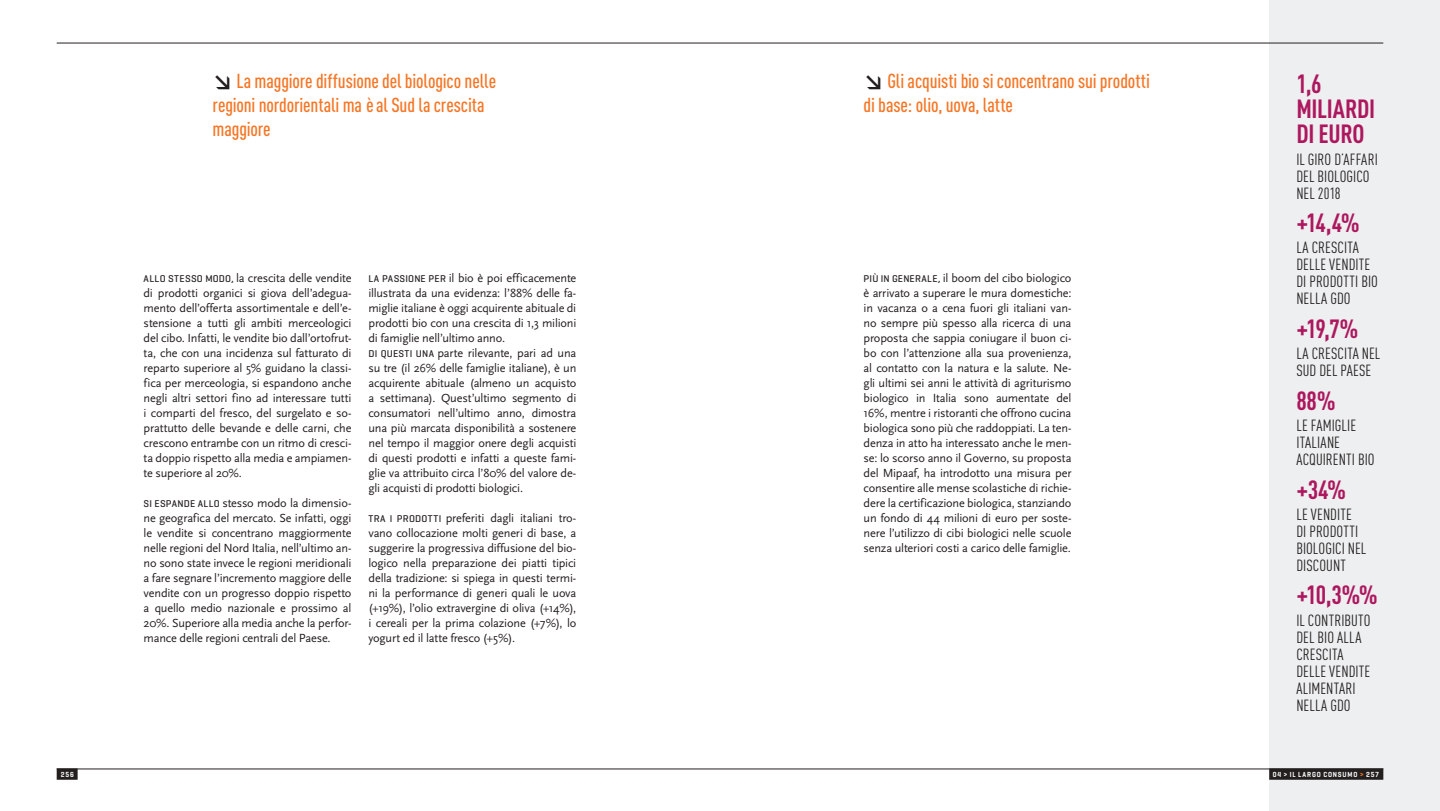
<style>
.page{position:relative;width:1440px;height:811px;background:#fff}
.page>*{position:absolute;margin:0;border:0;box-sizing:border-box;transform-origin:0 0}
.t1{font:700 26px/25px "DIN Cond";letter-spacing:-.01em;color:#ad175e}
.t2{font:500 20px/24px "DIN Cond";letter-spacing:-.005em;color:#f77523}
.t3{font:16px/17px "DIN Cond";letter-spacing:.005em;color:#241f1f}
.t4{font:12.3px/15px "Scala Sans";letter-spacing:-.015em;color:#241f1f;text-align:justify}
.t5{font:600 7.5px "Geogrotesque";letter-spacing:.13em;color:#fff;scale:.9 1}
.s1{font-family:"DIN Pro";font-weight:700;color:#241f1f}
.s2{font-family:"Geogrotesque";font-weight:500;font-size:10px}
.s3{color:#f88226}
</style>
<div class="page">
<div style="left:1270px;top:0;width:170px;height:811px;background:#edeff0"></div>
<div style="left:1269px;top:768px;width:114px;height:11px;background:#241f1f"></div>
<div style="left:57px;top:768px;width:21px;height:11px;background:#241f1f"></div>
<hr style="left:57px;top:43px;width:663px;height:1px;background:#241f1f">
<hr style="left:720px;top:43px;width:663px;height:1px;background:#241f1f">
<hr style="left:57px;top:768px;width:663px;height:1px;background:#241f1f">
<hr style="left:720px;top:768px;width:663px;height:1px;background:#241f1f">
<h2 class="t2" style="left:213px;top:69px;width:285px"><span class="s1">↘</span> La maggiore diffusione del biologico nelle regioni nordorientali ma è al Sud la crescita maggiore</h2>
<p class="t4" style="left:144px;top:270px;width:209px"><span class="s2">ALLO STESSO MODO,</span> la crescita delle vendite di prodotti organici si giova dell’adegua&shy;mento dell’offerta assortimentale e dell’e&shy;stensione a tutti gli ambiti merceologici del cibo. Infatti, le vendite bio dall’ortofrut&shy;ta, che con una incidenza sul fatturato di reparto superiore al 5% guidano la classi&shy;fica per merceologia, si espandono anche negli altri settori fino ad interessare tutti i comparti del fresco, del surgelato e so&shy;prattutto delle bevande e delle carni, che crescono entrambe con un ritmo di cresci&shy;ta doppio rispetto alla media e ampiamen&shy;te superiore al 20%.</p>
<p class="t4" style="left:144px;top:495px;width:209px"><span class="s2">SI ESPANDE ALLO</span> stesso modo la dimensio&shy;ne geografica del mercato. Se infatti, oggi le vendite si concentrano maggiormente nelle regioni del Nord Italia, nell’ultimo an&shy;no sono state invece le regioni meridionali a fare segnare l’incremento maggiore delle vendite con un progresso doppio rispetto a quello medio nazionale e prossimo al 20%. Superiore alla media anche la perfor&shy;mance delle regioni centrali del Paese.</p>
<p class="t4" style="left:369px;top:270px;width:209px;text-align:left"><span class="s2">LA PASSIONE PER</span> il bio è poi efficacemente illustrata da una evidenza: l’88% delle fa&shy;miglie italiane è oggi acquirente abituale di prodotti bio con una crescita di 1,3 milioni di famiglie nell’ultimo anno.<br><span class="s2">DI QUESTI UNA</span> parte rilevante, pari ad una su tre (il 26% delle famiglie italiane), è un acquirente abituale (almeno un acquisto a settimana). Quest’ultimo segmento di consumatori nell’ultimo anno, dimostra una più marcata disponibilità a sostenere nel tempo il maggior onere degli acquisti di questi prodotti e infatti a queste fami&shy;glie va attribuito circa l’80% del valore de&shy;gli acquisti di prodotti biologici.</p>
<p class="t4" style="left:369px;top:510px;width:209px"><span class="s2">TRA I PRODOTTI</span> preferiti dagli italiani tro&shy;vano collocazione molti generi di base, a suggerire la progressiva diffusione del bio&shy;logico nella preparazione dei piatti tipici della tradizione: si spiega in questi termi&shy;ni la performance di generi quali le uova (+19%), l’olio extravergine di oliva (+14%), i cereali per la prima colazione (+7%), lo yogurt ed il latte fresco (+5%).</p>
<h2 class="t2" style="left:864px;top:69px;width:288px"><span class="s1">↘</span> Gli acquisti bio si concentrano sui prodotti di base: olio, uova, latte</h2>
<p class="t4" style="left:864px;top:270px;width:209px"><span class="s2">PIÙ IN GENERALE,</span> il boom del cibo biologico è arrivato a superare le mura domestiche: in vacanza o a cena fuori gli italiani van&shy;no sempre più spesso alla ricerca di una proposta che sappia coniugare il buon ci&shy;bo con l’attenzione alla sua provenienza, al contatto con la natura e la salute. Ne&shy;gli ultimi sei anni le attività di agriturismo biologico in Italia sono aumentate del 16%, mentre i ristoranti che offrono cucina biologica sono più che raddoppiati. La ten&shy;denza in atto ha interessato anche le men&shy;se: lo scorso anno il Governo, su proposta del Mipaaf, ha introdotto una misura per consentire alle mense scolastiche di richie&shy;dere la certificazione biologica, stanziando un fondo di 44 milioni di euro per soste&shy;nere l’utilizzo di cibi biologici nelle scuole senza ulteriori costi a carico delle famiglie.</p>
<h1 class="t1" style="left:1296px;top:71px;width:80px">1,6<br>MILIARDI<br>DI EURO</h1>
<h3 class="t3" style="left:1296px;top:150px;width:83px">IL GIRO D’AFFARI<br>DEL BIOLOGICO<br>NEL 2018</h3>
<h1 class="t1" style="left:1296px;top:210px;width:65px">+14,4%</h1>
<h3 class="t3" style="left:1296px;top:239px;width:83px">LA CRESCITA<br>DELLE VENDITE<br>DI PRODOTTI BIO<br>NELLA GDO</h3>
<h1 class="t1" style="left:1296px;top:315px;width:64px">+19,7%</h1>
<h3 class="t3" style="left:1296px;top:345px;width:85px">LA CRESCITA NEL<br>SUD DEL PAESE</h3>
<h1 class="t1" style="left:1296px;top:387px;width:41px">88%</h1>
<h3 class="t3" style="left:1296px;top:417px;width:80px">LE FAMIGLIE<br>ITALIANE<br>ACQUIRENTI BIO</h3>
<h1 class="t1" style="left:1296px;top:476px;width:51px">+34%</h1>
<h3 class="t3" style="left:1296px;top:505px;width:72px">LE VENDITE<br>DI PRODOTTI<br>BIOLOGICI NEL<br>DISCOUNT</h3>
<h1 class="t1" style="left:1296px;top:582px;width:83px">+10,3%%</h1>
<h3 class="t3" style="left:1296px;top:611px;width:76px">IL CONTRIBUTO<br>DEL BIO ALLA<br>CRESCITA<br>DELLE VENDITE<br>ALIMENTARI<br>NELLA GDO</h3>
<p class="t5" style="left:61px;top:769px;width:16px">256</p>
<p class="t5" style="left:1273px;top:769px;width:39px">04 &gt; IL LARGO</p>
<p class="t5" style="left:1323px;top:769px;width:7px">CONSUMO</p>
<p class="t5" style="left:1360px;top:769px;width:23px"><span class="s3">&gt;</span> 257</p>
</div>
